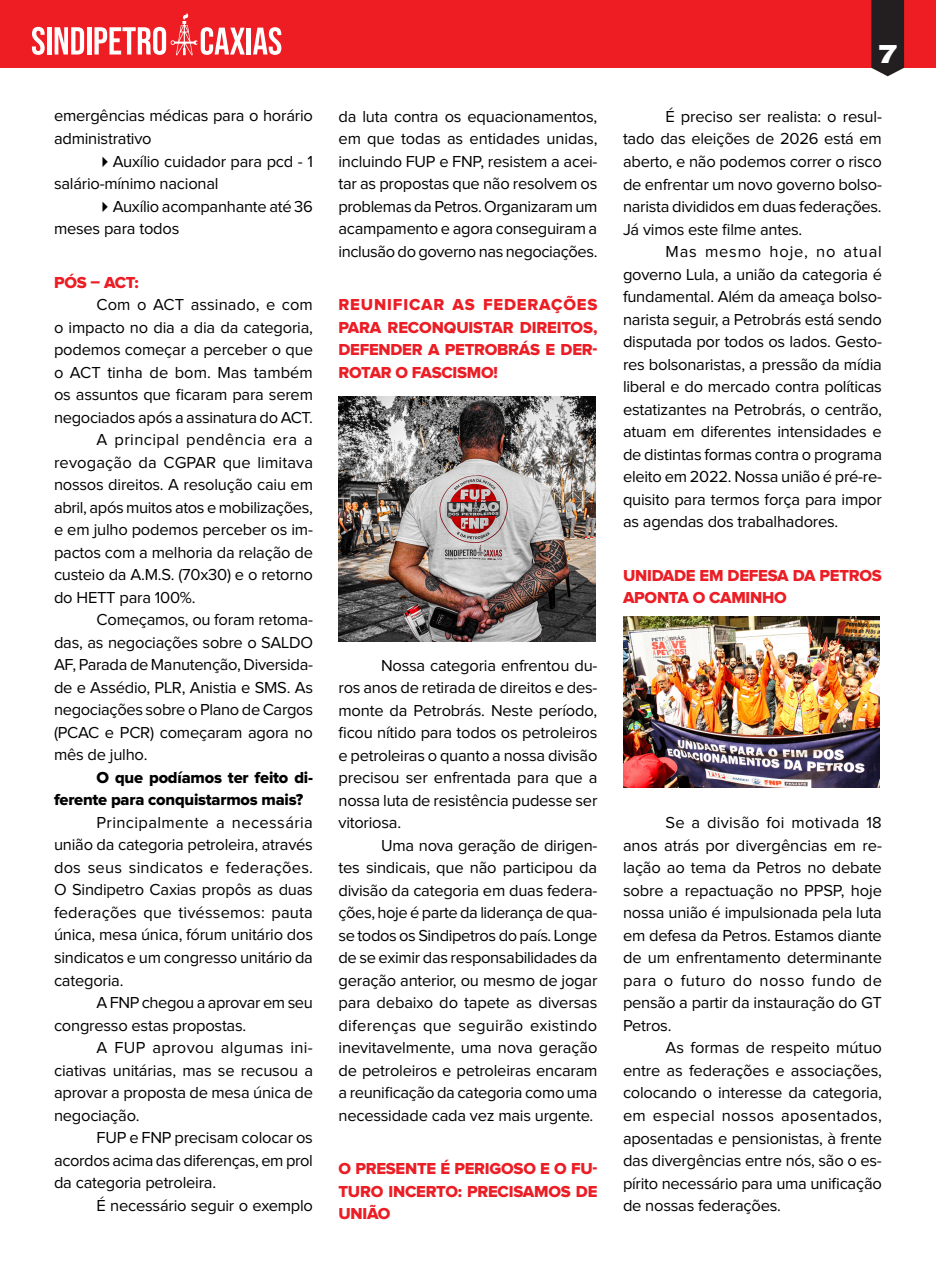
<style>
.page{position:relative;width:936px;height:1276px;background:#fff}
.page>*{position:absolute;margin:0;border:0;box-sizing:border-box;transform-origin:0 0}
.t1{font:27px "Knockout HTF73 Full Heviweight";color:#fff}
.t2{font:16.5px/22.5px "Proxima Nova";letter-spacing:-.015em;color:#000001;text-align:justify}
.t3{font:16.5px/22.5px "Proxima Nova Extrabld";letter-spacing:-.015em;color:#eb1d25;text-align:justify}
.t4{font:16.5px/22.5px "Proxima Nova Extrabld";letter-spacing:-.015em;color:#000001}
.t5{font:16.5px "Proxima Nova";letter-spacing:.005em;color:#000001}
.t6{font:16.5px "Proxima Nova";letter-spacing:.025em;color:#000001}
</style>
<div class="page">
<div style="left:0;top:0;width:935px;height:68px;background:#ee1d23"></div>
<svg style="left:871px;top:0;width:33px;height:76px;background:#302a2b"></svg>
<svg style="left:32px;top:27px;width:13px;height:28px"></svg>
<hr style="left:47px;top:27px;width:4px;height:27px;background:#fff">
<svg style="left:55px;top:27px;width:29px;height:27px"></svg>
<hr style="left:87px;top:27px;width:4px;height:27px;background:#fff">
<hr style="left:247px;top:28px;width:4px;height:26px;background:#fff">
<svg style="left:253px;top:27px;width:28px;height:28px"></svg>
<svg style="left:94px;top:13px;width:151px;height:42px"></svg>
<img style="left:338px;top:396px;width:257px;height:245px">
<img style="left:623px;top:617px;width:256px;height:171px">
<p class="t2" style="left:54px;top:105px;width:260px">emergências médicas para o horário administrativo</p>
<p class="t2" style="left:54px;top:150px;width:260px;text-indent:43px">✔Auxílio cuidador para pcd - 1 salário-mínimo nacional</p>
<p class="t2" style="left:54px;top:195px;width:260px;text-indent:43px">✔Auxílio acompanhante até 36 meses para todos</p>
<p class="t3" style="left:54px;top:271px;width:86px">PÓS – ACT:</p>
<p class="t5" style="left:97px;top:297px;width:218px">Com o ACT assinado, e com</p>
<p class="t2" style="left:54px;top:316px;width:260px">o impacto no dia a dia da categoria,</p>
<p class="t2" style="left:54px;top:339px;width:260px">podemos começar a perceber o que</p>
<p class="t2" style="left:54px;top:361px;width:260px">o ACT tinha de bom. Mas também</p>
<p class="t2" style="left:54px;top:384px;width:260px">os assuntos que ficaram para serem</p>
<p class="t2" style="left:54px;top:407px;width:260px">negociados após a assinatura do ACT.</p>
<p class="t6" style="left:97px;top:432px;width:218px">A principal pendência era a</p>
<p class="t5" style="left:54px;top:455px;width:260px">revogação da CGPAR que limitava</p>
<p class="t2" style="left:54px;top:474px;width:260px">nossos direitos. A resolução caiu em</p>
<p class="t2" style="left:54px;top:497px;width:260px">abril, após muitos atos e mobilizações,</p>
<p class="t2" style="left:54px;top:519px;width:260px">e em julho podemos perceber os im-</p>
<p class="t2" style="left:54px;top:542px;width:260px">pactos com a melhoria da relação de</p>
<p class="t2" style="left:54px;top:564px;width:260px">custeio da A.M.S. (70x30) e o retorno</p>
<p class="t2" style="left:54px;top:587px;width:143px">do HETT para 100%.</p>
<p class="t2" style="left:97px;top:609px;width:218px">Começamos, ou foram retoma-</p>
<p class="t2" style="left:54px;top:632px;width:260px">das, as negociações sobre o SALDO</p>
<p class="t2" style="left:54px;top:654px;width:260px">AF, Parada de Manutenção, Diversida-</p>
<p class="t2" style="left:54px;top:677px;width:260px">de e Assédio, PLR, Anistia e SMS. As</p>
<p class="t2" style="left:54px;top:699px;width:260px">negociações sobre o Plano de Cargos</p>
<p class="t2" style="left:54px;top:722px;width:260px">(PCAC e PCR) começaram agora no</p>
<p class="t2" style="left:54px;top:744px;width:95px">mês de julho.</p>
<p class="t4" style="left:54px;top:766px;width:260px;text-indent:43px">O que podíamos ter feito di&shy;ferente para conquistarmos mais?</p>
<p class="t2" style="left:54px;top:812px;width:260px;text-indent:43px">Principalmente a necessária união da categoria petroleira, através dos seus sindicatos e federações.<br>O Sindipetro Caxias propôs as duas federações que tivéssemos: pauta única, mesa única, fórum unitário dos sindicatos e um congresso unitário da categoria.</p>
<p class="t2" style="left:54px;top:992px;width:260px;text-indent:43px">A FNP chegou a aprovar em seu congresso estas propostas.</p>
<p class="t2" style="left:54px;top:1037px;width:260px;text-indent:43px">A FUP aprovou algumas ini&shy;ciativas unitárias, mas se recusou a aprovar a proposta de mesa única de negociação.</p>
<p class="t2" style="left:54px;top:1127px;width:260px;text-indent:43px">FUP e FNP precisam colocar os acordos acima das diferenças, em prol da categoria petroleira.</p>
<p class="t2" style="left:97px;top:1194px;width:218px">É necessário seguir o exemplo</p>
<p class="t2" style="left:338px;top:106px;width:260px">da luta contra os equacionamentos, em que todas as entidades unidas, incluindo FUP e FNP, resistem a acei&shy;tar as propostas que não resolvem os problemas da Petros. Organizaram um acampamento e agora conseguiram a inclusão do governo nas negociações.</p>
<p class="t3" style="left:338px;top:294px;width:260px">REUNIFICAR AS FEDERAÇÕES PARA RECONQUISTAR DIREITOS, DEFENDER A PETROBRÁS E DER-ROTAR O FASCISMO!</p>
<p class="t2" style="left:338px;top:654px;width:260px;text-indent:43px">Nossa categoria enfrentou du&shy;ros anos de retirada de direitos e des&shy;monte da Petrobrás. Neste período, ficou nítido para todos os petroleiros e petroleiras o quanto a nossa divisão precisou ser enfrentada para que a nossa luta de resistência pudesse ser vitoriosa.</p>
<p class="t2" style="left:338px;top:834px;width:260px;text-indent:43px">Uma nova geração de dirigen&shy;tes sindicais, que não participou da divisão da categoria em duas federa&shy;ções, hoje é parte da liderança de qua&shy;se todos os Sindipetros do país. Longe de se eximir das responsabilidades da geração anterior, ou mesmo de jogar para debaixo do tapete as diversas diferenças que seguirão existindo inevitavelmente, uma nova geração de petroleiros e petroleiras encaram a reunificação da categoria como uma necessidade cada vez mais urgente.</p>
<p class="t3" style="left:338px;top:1158px;width:260px">O PRESENTE É PERIGOSO E O FU-TURO INCERTO: PRECISAMOS DE UNIÃO</p>
<h1 class="t1" style="left:878px;top:39px;width:20px">7</h1>
<p class="t2" style="left:623px;top:106px;width:260px;text-indent:43px">É preciso ser realista: o resul&shy;tado das eleições de 2026 está em aberto, e não podemos correr o risco de enfrentar um novo governo bolso&shy;narista divididos em duas federações.<br>Já vimos este filme antes.</p>
<p class="t2" style="left:623px;top:241px;width:260px;text-indent:43px">Mas mesmo hoje, no atual governo Lula, a união da categoria é fundamental. Além da ameaça bolso&shy;narista seguir, a Petrobrás está sendo disputada por todos os lados. Gesto&shy;res bolsonaristas, a pressão da mídia liberal e do mercado contra políticas estatizantes na Petrobrás, o centrão, atuam em diferentes intensidades e de distintas formas contra o programa eleito em 2022. Nossa união é pré-re&shy;quisito para termos força para impor as agendas dos trabalhadores.</p>
<p class="t3" style="left:623px;top:564px;width:260px">UNIDADE EM DEFESA DA PETROS<br>APONTA O CAMINHO</p>
<p class="t2" style="left:623px;top:812px;width:260px;text-indent:43px">Se a divisão foi motivada 18 anos atrás por divergências em re&shy;lação ao tema da Petros no debate sobre a repactuação no PPSP, hoje nossa união é impulsionada pela luta em defesa da Petros. Estamos diante de um enfrentamento determinante para o futuro do nosso fundo de pensão a partir da instauração do GT Petros.</p>
<p class="t2" style="left:623px;top:1037px;width:260px;text-indent:43px">As formas de respeito mútuo entre as federações e associações, colocando o interesse da categoria, em especial nossos aposentados, aposentadas e pensionistas, à frente das divergências entre nós, são o es&shy;pírito necessário para uma unificação de nossas federações.</p>
</div>
